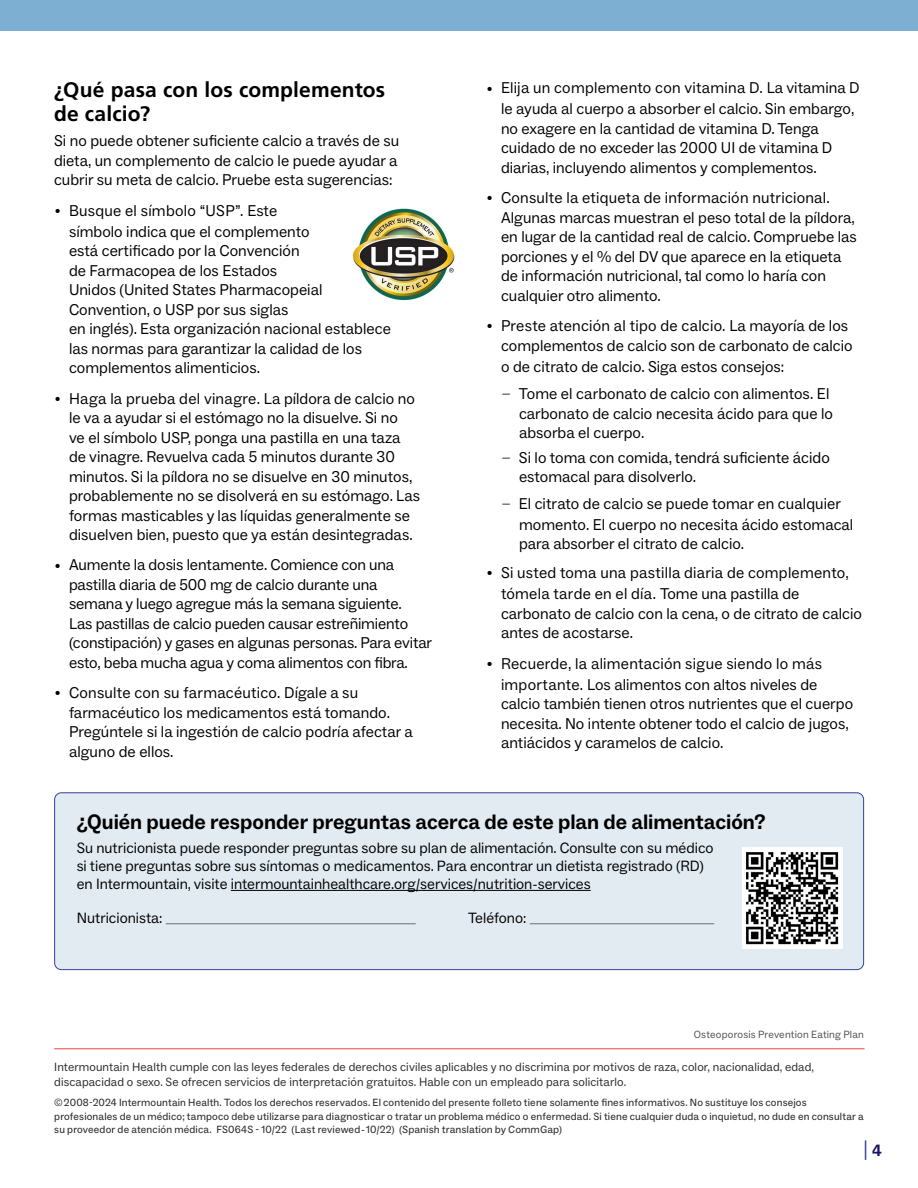
<style>
.page{position:relative;width:918px;height:1188px;background:#fff}
.page>*{position:absolute;margin:0;border:0;box-sizing:border-box;transform-origin:0 0}
.Level_1{font:700 21px "ABC Social";color:#000}
.Level_1-2{font:700 21px/24px "Frutiger LT Std";letter-spacing:.01em;color:#000}
.t1{font:19.5px "ABC Social";color:#293896}
.Main{font:15.75px/19.5px "ABC Social";color:#000}
.Main-2{font:15px/18px "ABC Social";color:#000}
.t2{font:12px/14.2px "ABC Social";letter-spacing:.01em;color:#292829}
.Footer___h6{font:10.5px/13.5px "ABC Social";letter-spacing:.015em;color:#292829}
.t3{font:10.5px "ABC Social";letter-spacing:.02em;color:#4d4d4f}
.s1{font-family:"Adobe Garamond Pro";font-size:15px}
.s2{font-weight:700;font-size:16.5px;color:#1b1464}
</style>
<div class="page">
<div style="left:0;top:0;width:918px;height:31px;background:#7cafd1"></div>
<hr style="left:54px;top:1048px;width:811px;height:1px;background:#f15856">
<div style="left:55px;top:793px;width:809px;height:177px;background:#e1eaf2;border-radius:7px"></div>
<div style="left:54px;top:792px;width:810px;height:178px;border:1px solid #293896;border-radius:7px"></div>
<img style="left:742px;top:847px;width:101px;height:102px">
<hr style="left:231px;top:890px;width:360px;height:1px;background:#000">
<hr style="left:166px;top:924px;width:250px;height:1px;background:#6d6e71">
<hr style="left:530px;top:924px;width:184px;height:1px;background:#6d6e71">
<img style="left:352px;top:208px;width:103px;height:93px">
<p class="Level_1-2" style="left:54px;top:78px;width:333px">¿Qué pasa con los complementos de calcio?</p>
<p class="Main" style="left:54px;top:131px;width:347px;text-align:justify">Si no puede obtener suficiente calcio a través de su dieta, un complemento de calcio le puede ayudar a cubrir su meta de calcio. Pruebe esta sugerencias:</p>
<p class="Main" style="left:69px;top:200px;width:242px;line-height:21px;text-indent:-14px"><span class="s1">•</span> Busque el símbolo “USP”. Este símbolo indica que el complemento</p>
<p class="Main" style="left:69px;top:241px;width:323px">está certificado por la Convención<br>de Farmacopea de los Estados<br>Unidos (United States Pharmacopeial Convention, o USP por sus siglas<br>en inglés). Esta organización nacional establece las normas para garantizar la calidad de los complementos alimenticios.</p>
<p class="Main" style="left:69px;top:389px;width:353px;text-indent:-14px"><span class="s1">•</span> Haga la prueba del vinagre. La píldora de calcio no le va a ayudar si el estómago no la disuelve. Si no<br>ve el símbolo USP, ponga una pastilla en una taza de vinagre. Revuelva cada 5 minutos durante 30 minutos. Si la píldora no se disuelve en 30 minutos, probablemente no se disolverá en su estómago. Las formas masticables y las líquidas generalmente se disuelven bien, puesto que ya están desintegradas.</p>
<p class="Main" style="left:69px;top:555px;width:365px;text-indent:-14px"><span class="s1">•</span> Aumente la dosis lentamente. Comience con una pastilla diaria de 500 mg de calcio durante una semana y luego agregue más la semana siguiente.<br>Las pastillas de calcio pueden causar estreñimiento (constipación) y gases en algunas personas. Para evitar esto, beba mucha agua y coma alimentos con fibra.</p>
<p class="Main" style="left:69px;top:683px;width:345px;text-indent:-14px"><span class="s1">•</span> Consulte con su farmacéutico. Dígale a su farmacéutico los medicamentos está tomando.<br>Pregúntele si la ingestión de calcio podría afectar a alguno de ellos.</p>
<p class="Main" style="left:487px;top:78px;width:374px;line-height:21px;text-align:center"><span class="s1">•</span> Elija un complemento con vitamina D. La vitamina D le ayuda al cuerpo a absorber el calcio. Sin embargo,</p>
<p class="Main" style="left:501px;top:119px;width:333px">no exagere en la cantidad de vitamina D. Tenga cuidado de no exceder las 2000 UI de vitamina D diarias, incluyendo alimentos y complementos.</p>
<p class="Main" style="left:501px;top:188px;width:357px;text-indent:-14px"><span class="s1">•</span> Consulte la etiqueta de información nutricional.<br>Algunas marcas muestran el peso total de la píldora, en lugar de la cantidad real de calcio. Compruebe las porciones y el % del DV que aparece en la etiqueta de información nutricional, tal como lo haría con cualquier otro alimento.</p>
<p class="Main" style="left:487px;top:316px;width:367px;text-align:right"><span class="s1">•</span> Preste atención al tipo de calcio. La mayoría de los complementos de calcio son de carbonato de calcio</p>
<p class="Main" style="left:501px;top:357px;width:285px">o de citrato de calcio. Siga estos consejos:</p>
<p class="Main" style="left:519px;top:384px;width:316px;text-indent:-16px"><span class="s1">–</span> Tome el carbonato de calcio con alimentos. El carbonato de calcio necesita ácido para que lo absorba el cuerpo.</p>
<p class="Main" style="left:519px;top:448px;width:312px;text-indent:-16px"><span class="s1">–</span> Si lo toma con comida, tendrá suficiente ácido estomacal para disolverlo.</p>
<p class="Main" style="left:519px;top:493px;width:336px;line-height:21px;text-indent:-16px"><span class="s1">–</span> El citrato de calcio se puede tomar en cualquier momento. El cuerpo no necesita ácido estomacal</p>
<p class="Main" style="left:519px;top:534px;width:227px">para absorber el citrato de calcio.</p>
<p class="Main" style="left:501px;top:563px;width:349px;line-height:21px;text-indent:-14px"><span class="s1">•</span> Si usted toma una pastilla diaria de complemento, tómela tarde en el día. Tome una pastilla de</p>
<p class="Main" style="left:501px;top:604px;width:363px">carbonato de calcio con la cena, o de citrato de calcio antes de acostarse.</p>
<p class="Main" style="left:501px;top:653px;width:323px;line-height:21px;text-indent:-14px"><span class="s1">•</span> Recuerde, la alimentación sigue siendo lo más importante. Los alimentos con altos niveles de</p>
<p class="Main" style="left:501px;top:694px;width:354px">calcio también tienen otros nutrientes que el cuerpo necesita. No intente obtener todo el calcio de jugos, antiácidos y caramelos de calcio.</p>
<p class="Level_1" style="left:77px;top:809px;width:690px">¿Quién puede responder preguntas acerca de este plan de alimentación?</p>
<p class="Main-2" style="left:77px;top:839px;width:638px">Su nutricionista puede responder preguntas sobre su plan de alimentación. Consulte con su médico si tiene preguntas sobre sus síntomas o medicamentos. Para encontrar un dietista registrado (RD) en Intermountain, visite intermountainhealthcare.org/services/nutrition-services</p>
<p class="Main-2" style="left:77px;top:909px;width:87px">Nutricionista:</p>
<p class="Main-2" style="left:468px;top:909px;width:60px">Teléfono:</p>
<p class="t3" style="left:694px;top:1028px;width:172px">Osteoporosis Prevention Eating Plan</p>
<p class="t2" style="left:54px;top:1060px;width:761px">Intermountain Health cumple con las leyes federales de derechos civiles aplicables y no discrimina por motivos de raza, color, nacionalidad, edad, discapacidad o sexo. Se ofrecen servicios de interpretación gratuitos. Hable con un empleado para solicitarlo.</p>
<p class="Footer___h6" style="left:54px;top:1096px;width:811px">© 2008-2024 Intermountain Health. Todos los derechos reservados. El contenido del presente folleto tiene solamente fines informativos. No sustituye los consejos profesionales de un médico; tampoco debe utilizarse para diagnosticar o tratar un problema médico o enfermedad. Si tiene cualquier duda o inquietud, no dude en consultar a su proveedor de atención médica. FS064S - 10/22 (Last reviewed - 10/22) (Spanish translation by CommGap)</p>
<p class="t1" style="left:863px;top:1137px;width:20px">| <span class="s2">4</span></p>
</div>
